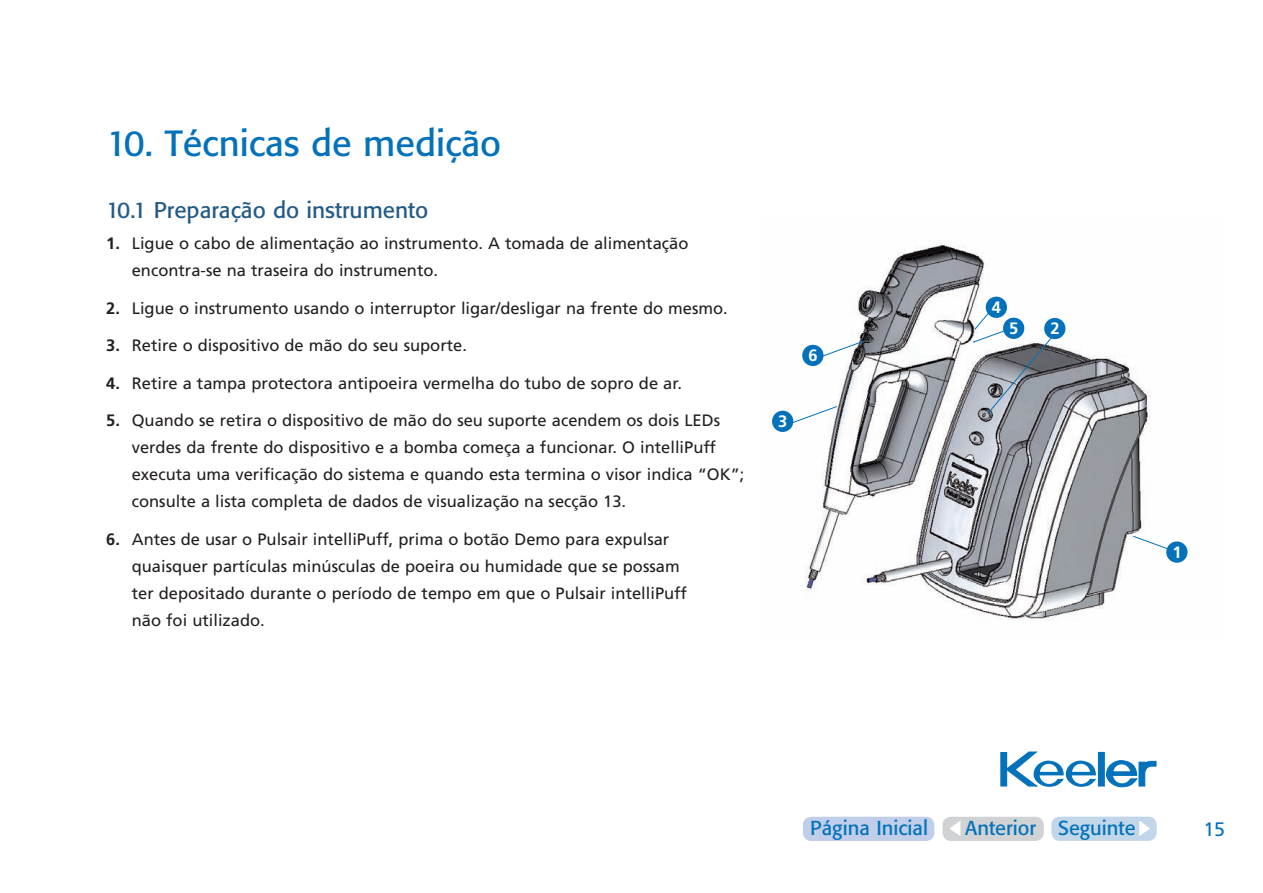
<style>
.page{position:relative;width:1263px;height:893px;background:#fff}
.page>*{position:absolute;margin:0;border:0;box-sizing:border-box;transform-origin:0 0}
.t1{font:36px "Formata BQ";color:#0372bb}
.t2{font:22.5px "Formata BQ";color:#235b87}
.t3{font:19.95px "Formata BQ";color:#0372bb}
.t4{font:19.5px "Frutiger";color:#0372bb}
.t5{font:16.5px/27px "Frutiger";color:#231f20}
.t6{font:700 16.5px "Frutiger";color:#fff}
.s1{font-weight:700}
</style>
<div class="page">
<div style="left:1051px;top:817px;width:106px;height:24px;background:#c1d6e9;border-radius:9px"></div>
<svg style="left:1139px;top:821px;width:11px;height:15px"></svg>
<div style="left:803px;top:817px;width:131px;height:24px;background:#c0cee9;border-radius:9px"></div>
<div style="left:942px;top:817px;width:102px;height:24px;background:#d1d2d4;border-radius:9px"></div>
<svg style="left:950px;top:821px;width:10px;height:15px"></svg>
<img style="left:772px;top:241px;width:416px;height:379px">
<div style="left:772px;top:411px;width:21px;height:21px;background:#0372bb;border-radius:50%"></div>
<svg style="left:789px;top:406px;width:49px;height:18px"></svg>
<div style="left:986px;top:297px;width:21px;height:21px;background:#0372bb;border-radius:50%"></div>
<div style="left:802px;top:345px;width:21px;height:21px;background:#0372bb;border-radius:50%"></div>
<svg style="left:819px;top:340px;width:47px;height:18px"></svg>
<div style="left:1044px;top:318px;width:21px;height:21px;background:#0372bb;border-radius:50%"></div>
<svg style="left:1132px;top:535px;width:48px;height:19px"></svg>
<div style="left:1166px;top:541px;width:21px;height:22px;background:#0372bb;border-radius:50%"></div>
<svg style="left:972px;top:313px;width:85px;height:101px"></svg>
<div style="left:1001px;top:752px;width:6px;height:34px;background:#0372bb"></div>
<svg style="left:1006px;top:752px;width:90px;height:35px"></svg>
<div style="left:1098px;top:752px;width:6px;height:34px;background:#0372bb"></div>
<svg style="left:1106px;top:760px;width:50px;height:27px"></svg>
<h1 class="t1" style="left:106px;top:121px;width:396px">10. Técnicas de medição</h1>
<h2 class="t2" style="left:106px;top:196px;width:324px">10.1 Preparação do instrumento</h2>
<p class="t5" style="left:132px;top:230px;width:558px;text-indent:-25px"><span class="s1">1.</span> Ligue o cabo de alimentação ao instrumento. A tomada de alimentação encontra-se na traseira do instrumento.</p>
<p class="t5" style="left:106px;top:294px;width:623px"><span class="s1">2.</span> Ligue o instrumento usando o interruptor ligar/desligar na frente do mesmo.</p>
<p class="t5" style="left:106px;top:332px;width:362px"><span class="s1">3.</span> Retire o dispositivo de mão do seu suporte.</p>
<p class="t5" style="left:106px;top:369px;width:577px"><span class="s1">4.</span> Retire a tampa protectora antipoeira vermelha do tubo de sopro de ar.</p>
<p class="t5" style="left:132px;top:407px;width:614px;text-indent:-25px"><span class="s1">5.</span> Quando se retira o dispositivo de mão do seu suporte acendem os dois LEDs verdes da frente do dispositivo e a bomba começa a funcionar. O intelliPuff executa uma verificação do sistema e quando esta termina o visor indica “OK”; consulte a lista completa de dados de visualização na secção 13.</p>
<p class="t5" style="left:132px;top:525px;width:556px;text-indent:-25px"><span class="s1">6.</span> Antes de usar o Pulsair intelliPuff, prima o botão Demo para expulsar quaisquer partículas minúsculas de poeira ou humidade que se possam ter depositado durante o período de tempo em que o Pulsair intelliPuff não foi utilizado.</p>
<p class="t6" style="left:778px;top:411px;width:11px">3</p>
<p class="t6" style="left:808px;top:345px;width:11px">6</p>
<p class="t6" style="left:992px;top:297px;width:11px">4</p>
<p class="t6" style="left:1009px;top:318px;width:11px">5</p>
<p class="t6" style="left:1050px;top:319px;width:11px">2</p>
<p class="t6" style="left:1172px;top:542px;width:11px">1</p>
<p class="t3" style="left:810px;top:816px;width:119px">Página Inicial</p>
<p class="t3" style="left:965px;top:816px;width:172px">Anterior Seguinte</p>
<p class="t4" style="left:1203px;top:818px;width:23px">15</p>
</div>
